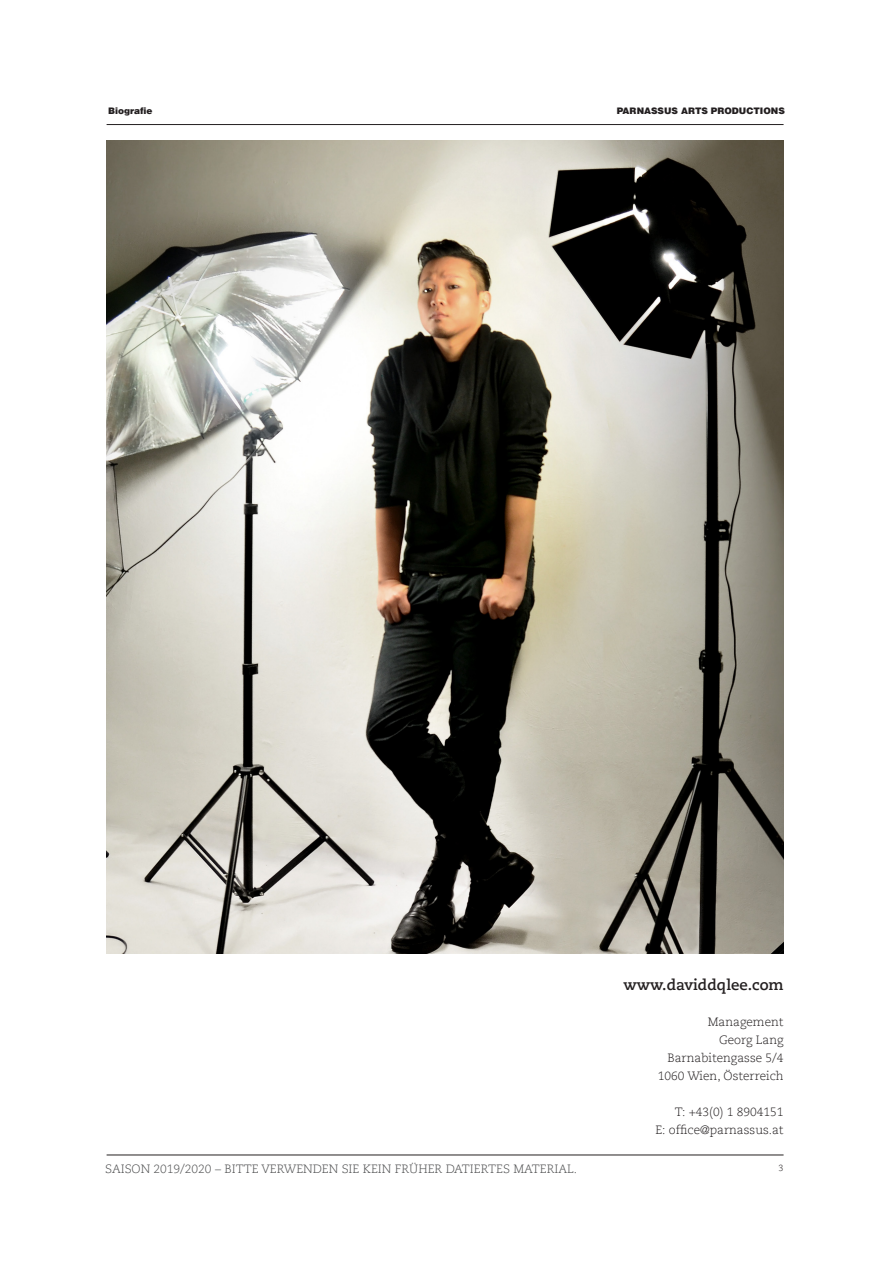
<style>
.page{position:relative;width:893px;height:1263px;background:#fff}
.page>*{position:absolute;margin:0;border:0;box-sizing:border-box;transform-origin:0 0}
.t1{font:700 15px "PMN Caecilia";color:#231f20}
.t2{font:300 12px/18px "PMN Caecilia";color:#231f20;text-align:right}
.t3{font:300 12px "PMN Caecilia";color:#4b4c4d}
.t4{font:900 9px "Helvetica";color:#231f20}
.t5{font:300 9px "PMN Caecilia";color:#231f20}
</style>
<div class="page">
<img style="left:106px;top:140px;width:678px;height:814px">
<hr style="left:107px;top:124px;width:677px;height:1px;background:#231f20">
<hr style="left:107px;top:1154px;width:677px;height:1px;background:#231f20">
<p class="t4" style="left:108px;top:105px;width:46px">Biografie</p>
<p class="t4" style="left:617px;top:105px;width:170px">PARNASSUS ARTS PRODUCTIONS</p>
<p class="t1" style="left:623px;top:976px;width:162px">www.daviddqlee.com</p>
<p class="t2" style="left:658px;top:1013px;width:127px">Management<br>Georg Lang<br>Barnabitengasse 5/4<br>1060 Wien, Österreich</p>
<p class="t2" style="left:655px;top:1103px;width:130px">T: +43(0) 1 8904151<br>E: office@parnassus.at</p>
<p class="t3" style="left:105px;top:1162px;width:473px">SAISON 2019/2020 – BITTE VERWENDEN SIE KEIN FRÜHER DATIERTES MATERIAL.</p>
<p class="t5" style="left:778px;top:1163px;width:7px">3</p>
</div>
